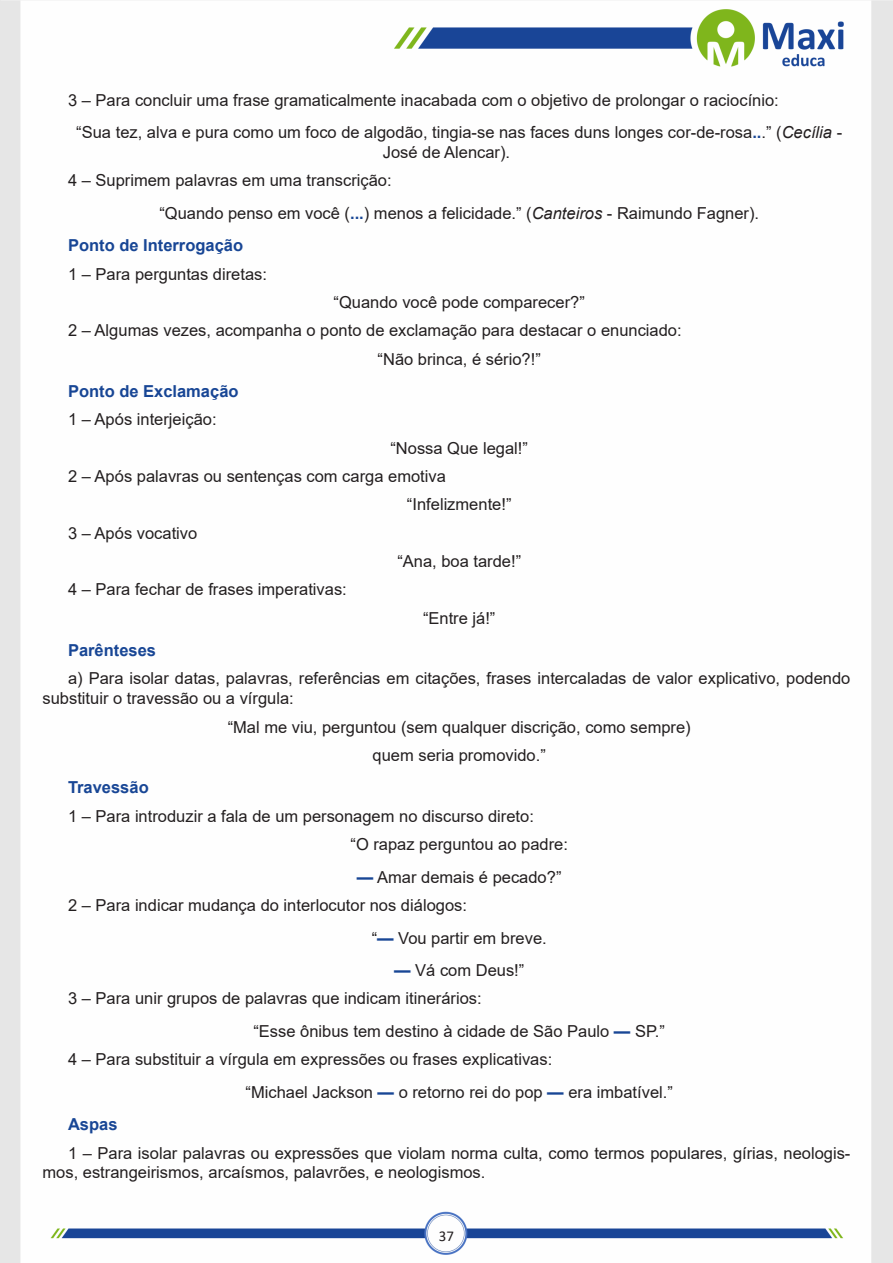
<style>
.page{position:relative;width:893px;height:1263px;background:#fff}
.page>*{position:absolute;margin:0;border:0;box-sizing:border-box;transform-origin:0 0}
.Default{font:16.5px/19.8px "Arial";color:#231f20}
.Default-2{font:700 16.5px "Arial";color:#184695}
.t1{font:15px "Calibri";color:#231f20}
.s1{font-weight:700;color:#184695}
.s2{font-style:italic}
</style>
<div class="page">
<img style="left:0;top:0;width:893px;height:1263px">
<p class="Default" style="left:68px;top:90px;width:712px">3 – Para concluir uma frase gramaticalmente inacabada com o objetivo de prolongar o raciocínio:</p>
<p class="Default" style="left:383px;top:122px;width:461px;text-indent:-306px">“Sua tez, alva e pura como um foco de algodão, tingia-se nas faces duns longes cor-de-rosa<span class="s1">..</span>.” (<span class="s2">Cecília</span> -<br>José de Alencar).</p>
<p class="Default" style="left:68px;top:170px;width:325px">4 – Suprimem palavras em uma transcrição:</p>
<p class="Default" style="left:159px;top:203px;width:601px">“Quando penso em você (<span class="s1">...</span>) menos a felicidade.” (<span class="s2">Canteiros</span> - Raimundo Fagner).</p>
<p class="Default-2" style="left:68px;top:234px;width:177px">Ponto de Interrogação</p>
<p class="Default" style="left:68px;top:264px;width:201px">1 – Para perguntas diretas:</p>
<p class="Default" style="left:334px;top:292px;width:253px">“Quando você pode comparecer?”</p>
<p class="Default" style="left:68px;top:320px;width:615px">2 – Algumas vezes, acompanha o ponto de exclamação para destacar o enunciado:</p>
<p class="Default" style="left:378px;top:349px;width:165px">“Não brinca, é sério?!”</p>
<p class="Default-2" style="left:68px;top:380px;width:172px">Ponto de Exclamação</p>
<p class="Default" style="left:68px;top:410px;width:150px">1 – Após interjeição:</p>
<p class="Default" style="left:390px;top:438px;width:139px">“Nossa Que legal!”</p>
<p class="Default" style="left:68px;top:466px;width:379px">2 – Após palavras ou sentenças com carga emotiva</p>
<p class="Default" style="left:407px;top:495px;width:106px">“Infelizmente!”</p>
<p class="Default" style="left:68px;top:523px;width:131px">3 – Após vocativo</p>
<p class="Default" style="left:397px;top:551px;width:125px">“Ana, boa tarde!”</p>
<p class="Default" style="left:68px;top:579px;width:280px">4 – Para fechar de frases imperativas:</p>
<p class="Default" style="left:423px;top:608px;width:74px">“Entre já!”</p>
<p class="Default-2" style="left:68px;top:639px;width:90px">Parênteses</p>
<p class="Default" style="left:43px;top:669px;width:809px;text-indent:26px">a) Para isolar datas, palavras, referências em citações, frases intercaladas de valor explicativo, podendo substituir o travessão ou a vírgula:</p>
<p class="Default" style="left:228px;top:717px;width:465px">“Mal me viu, perguntou (sem qualquer discrição, como sempre)</p>
<p class="Default" style="left:373px;top:745px;width:175px">quem seria promovido.”</p>
<p class="Default-2" style="left:68px;top:776px;width:82px">Travessão</p>
<p class="Default" style="left:68px;top:806px;width:467px">1 – Para introduzir a fala de um personagem no discurso direto:</p>
<p class="Default" style="left:351px;top:834px;width:219px">“O rapaz perguntou ao padre:</p>
<p class="Default" style="left:357px;top:867px;width:206px"><span class="s1">—</span> Amar demais é pecado?”</p>
<p class="Default" style="left:68px;top:895px;width:400px">2 – Para indicar mudança do interlocutor nos diálogos:</p>
<p class="Default" style="left:372px;top:928px;width:177px">“<span class="s1">—</span> Vou partir em breve.</p>
<p class="Default" style="left:394px;top:960px;width:132px"><span class="s1">—</span> Vá com Deus!”</p>
<p class="Default" style="left:68px;top:988px;width:415px">3 – Para unir grupos de palavras que indicam itinerários:</p>
<p class="Default" style="left:253px;top:1021px;width:413px">“Esse ônibus tem destino à cidade de São Paulo <span class="s1">—</span> SP.”</p>
<p class="Default" style="left:68px;top:1049px;width:486px">4 – Para substituir a vírgula em expressões ou frases explicativas:</p>
<p class="Default" style="left:246px;top:1082px;width:429px">“Michael Jackson <span class="s1">—</span> o retorno rei do pop <span class="s1">—</span> era imbatível.”</p>
<p class="Default-2" style="left:68px;top:1113px;width:51px">Aspas</p>
<p class="Default" style="left:43px;top:1143px;width:809px;text-indent:26px">1 – Para isolar palavras ou expressões que violam norma culta, como termos populares, gírias, neologis&shy;mos, estrangeirismos, arcaísmos, palavrões, e neologismos.</p>
<p class="t1" style="left:439px;top:1225px;width:17px">37</p>
</div>
